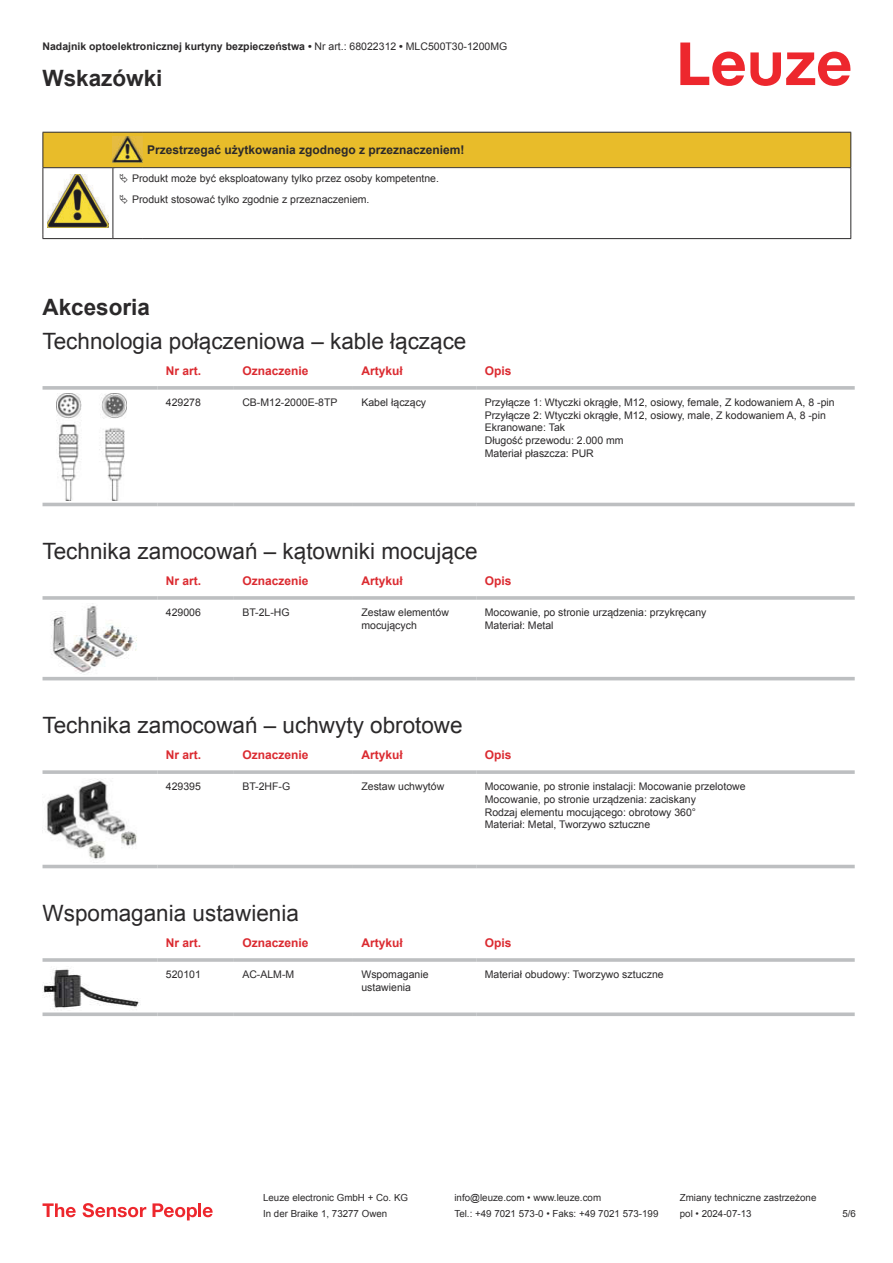
<style>
.page{position:relative;width:893px;height:1263px;background:#fff}
.page>*{position:absolute;margin:0;border:0;box-sizing:border-box;transform-origin:0 0}
.t1{font:22.5px "Arial";color:#2b292a}
.t2{font:700 22.5px "Arial";color:#2b292a}
.t3{font:700 12px "Arial";color:#db2a30}
.t4{font:700 12px "Arial";color:#2b292a}
.t5{font:10.5px/12.6px "Arial";color:#2b292a}
.t6{font:700 10.5px "Arial";color:#2b292a}
.t7{font:9.75px "Arial";color:#2b292a}
.s1{font-weight:400}
</style>
<div class="page">
<svg style="left:680px;top:43px;width:170px;height:43px"></svg>
<svg style="left:43px;top:393px;width:812px;height:114px"></svg>
<svg style="left:43px;top:386px;width:114px;height:4px"></svg>
<svg style="left:157px;top:386px;width:77px;height:4px"></svg>
<svg style="left:234px;top:386px;width:119px;height:4px"></svg>
<svg style="left:353px;top:386px;width:123px;height:4px"></svg>
<svg style="left:476px;top:386px;width:379px;height:4px;background:#c3c5c7"></svg>
<hr style="left:43px;top:503px;width:114px;height:3px;background:#bdbfc1">
<hr style="left:157px;top:503px;width:77px;height:3px;background:#bdbfc1">
<hr style="left:234px;top:503px;width:119px;height:3px;background:#bdbfc1">
<hr style="left:353px;top:503px;width:123px;height:3px;background:#bdbfc1">
<hr style="left:476px;top:503px;width:379px;height:3px;background:#bdbfc1">
<img style="left:56px;top:394px;width:70px;height:106px">
<svg style="left:43px;top:603px;width:812px;height:78px"></svg>
<hr style="left:43px;top:596px;width:114px;height:4px;background:#bdbfc1">
<hr style="left:157px;top:596px;width:77px;height:4px;background:#c7c9ca">
<hr style="left:234px;top:596px;width:119px;height:4px;background:#bdbfc1">
<hr style="left:353px;top:596px;width:123px;height:4px;background:#bdbfc1">
<hr style="left:476px;top:596px;width:379px;height:4px;background:#c7c9ca">
<hr style="left:43px;top:677px;width:114px;height:3px;background:#bdbfc1">
<hr style="left:157px;top:677px;width:77px;height:3px;background:#bdbfc1">
<hr style="left:234px;top:677px;width:119px;height:3px;background:#bdbfc1">
<hr style="left:353px;top:677px;width:123px;height:3px;background:#bdbfc1">
<hr style="left:476px;top:677px;width:379px;height:3px;background:#bdbfc1">
<img style="left:43px;top:604px;width:97px;height:70px">
<svg style="left:43px;top:862px;width:812px;height:7px"></svg>
<svg style="left:43px;top:770px;width:114px;height:4px"></svg>
<svg style="left:157px;top:770px;width:77px;height:4px"></svg>
<svg style="left:234px;top:770px;width:119px;height:4px"></svg>
<svg style="left:353px;top:770px;width:123px;height:4px"></svg>
<svg style="left:476px;top:770px;width:379px;height:4px;background:#c3c5c7"></svg>
<hr style="left:43px;top:865px;width:114px;height:3px;background:#bdbfc1">
<hr style="left:157px;top:865px;width:77px;height:3px;background:#bdbfc1">
<hr style="left:234px;top:865px;width:119px;height:3px;background:#bdbfc1">
<hr style="left:353px;top:865px;width:123px;height:3px;background:#bdbfc1">
<hr style="left:476px;top:865px;width:379px;height:3px;background:#bdbfc1">
<img style="left:43px;top:779px;width:94px;height:80px">
<hr style="left:43px;top:958px;width:114px;height:4px;background:#c3c5c7">
<svg style="left:157px;top:958px;width:77px;height:4px"></svg>
<hr style="left:234px;top:958px;width:119px;height:4px;background:#c4c6c7">
<hr style="left:353px;top:958px;width:123px;height:4px;background:#c3c5c7">
<svg style="left:476px;top:958px;width:379px;height:4px;background:#c3c5c7"></svg>
<svg style="left:43px;top:1012px;width:114px;height:4px"></svg>
<svg style="left:157px;top:1012px;width:77px;height:4px"></svg>
<svg style="left:234px;top:1012px;width:119px;height:4px"></svg>
<svg style="left:353px;top:1012px;width:123px;height:4px"></svg>
<svg style="left:476px;top:1012px;width:379px;height:4px;background:#c5c7c8"></svg>
<img style="left:43px;top:969px;width:97px;height:40px">
<svg style="left:43px;top:1203px;width:33px;height:14px"></svg>
<svg style="left:83px;top:1203px;width:63px;height:14px"></svg>
<svg style="left:153px;top:1203px;width:44px;height:17px"></svg>
<hr style="left:198px;top:1203px;width:3px;height:14px;background:#ed272d">
<svg style="left:203px;top:1207px;width:10px;height:10px"></svg>
<hr style="left:43px;top:168px;width:1px;height:66px;background:#2b292a">
<hr style="left:113px;top:168px;width:1px;height:66px;background:#2b292a">
<hr style="left:850px;top:168px;width:1px;height:66px;background:#2b292a">
<hr style="left:43px;top:238px;width:70px;height:1px;background:#2b292a">
<hr style="left:113px;top:238px;width:30px;height:1px;background:#2b292a">
<hr style="left:143px;top:238px;width:708px;height:1px;background:#2b292a">
<img style="left:47px;top:209px;width:61px;height:19px">
<svg style="left:43px;top:132px;width:808px;height:77px"></svg>
<p class="t6" style="left:43px;top:39px;width:466px">Nadajnik optoelektronicznej kurtyny bezpieczeństwa • <span class="s1">Nr art.: 68022312</span> • <span class="s1">MLC500T30-1200MG</span></p>
<h1 class="t2" style="left:43px;top:63px;width:122px">Wskazówki</h1>
<p class="t4" style="left:147px;top:141px;width:319px">Przestrzegać użytkowania zgodnego z przeznaczeniem!</p>
<p class="t5" style="left:132px;top:169px;width:308px;line-height:20.2px">Produkt może być eksploatowany tylko przez osoby kompetentne.<br>Produkt stosować tylko zgodnie z przeznaczeniem.</p>
<h1 class="t2" style="left:43px;top:292px;width:109px">Akcesoria</h1>
<h1 class="t1" style="left:43px;top:326px;width:425px">Technologia połączeniowa – kable łączące</h1>
<p class="t3" style="left:166px;top:363px;width:37px">Nr art.</p>
<p class="t3" style="left:242px;top:366px;width:68px">Oznaczenie</p>
<p class="t3" style="left:361px;top:363px;width:43px">Artykuł</p>
<p class="t3" style="left:485px;top:363px;width:28px">Opis</p>
<p class="t5" style="left:166px;top:396px;width:37px">429278</p>
<p class="t5" style="left:242px;top:396px;width:97px">CB-M12-2000E-8TP</p>
<p class="t5" style="left:361px;top:396px;width:66px">Kabel łączący</p>
<p class="t5" style="left:485px;top:396px;width:351px">Przyłącze 1: Wtyczki okrągłe, M12, osiowy, female, Z kodowaniem A, 8 -pin Przyłącze 2: Wtyczki okrągłe, M12, osiowy, male, Z kodowaniem A, 8 -pin Ekranowane: Tak<br>Długość przewodu: 2.000 mm<br>Materiał płaszcza: PUR</p>
<h1 class="t1" style="left:43px;top:536px;width:437px">Technika zamocowań – kątowniki mocujące</h1>
<p class="t3" style="left:166px;top:573px;width:37px">Nr art.</p>
<p class="t3" style="left:242px;top:577px;width:68px">Oznaczenie</p>
<p class="t3" style="left:361px;top:573px;width:43px">Artykuł</p>
<p class="t3" style="left:485px;top:573px;width:28px">Opis</p>
<p class="t5" style="left:166px;top:606px;width:37px">429006</p>
<p class="t5" style="left:242px;top:606px;width:49px">BT-2L-HG</p>
<p class="t5" style="left:361px;top:606px;width:89px">Zestaw elementów mocujących</p>
<p class="t5" style="left:485px;top:606px;width:223px">Mocowanie, po stronie urządzenia: przykręcany<br>Materiał: Metal</p>
<h1 class="t1" style="left:43px;top:710px;width:422px">Technika zamocowań – uchwyty obrotowe</h1>
<p class="t3" style="left:166px;top:747px;width:37px">Nr art.</p>
<p class="t3" style="left:242px;top:751px;width:68px">Oznaczenie</p>
<p class="t3" style="left:361px;top:747px;width:43px">Artykuł</p>
<p class="t3" style="left:485px;top:747px;width:28px">Opis</p>
<p class="t5" style="left:166px;top:780px;width:37px">429395</p>
<p class="t5" style="left:242px;top:780px;width:49px">BT-2HF-G</p>
<p class="t5" style="left:361px;top:781px;width:84px">Zestaw uchwytów</p>
<p class="t5" style="left:485px;top:780px;width:262px">Mocowanie, po stronie instalacji: Mocowanie przelotowe Mocowanie, po stronie urządzenia: zaciskany<br>Rodzaj elementu mocującego: obrotowy 360°<br>Materiał: Metal, Tworzywo sztuczne</p>
<h1 class="t1" style="left:43px;top:898px;width:258px">Wspomagania ustawienia</h1>
<p class="t3" style="left:166px;top:935px;width:37px">Nr art.</p>
<p class="t3" style="left:242px;top:939px;width:68px">Oznaczenie</p>
<p class="t3" style="left:361px;top:935px;width:43px">Artykuł</p>
<p class="t3" style="left:485px;top:935px;width:28px">Opis</p>
<p class="t5" style="left:166px;top:969px;width:37px">520101</p>
<p class="t5" style="left:242px;top:969px;width:53px">AC-ALM-M</p>
<p class="t5" style="left:361px;top:968px;width:69px">Wspomaganie ustawienia</p>
<p class="t5" style="left:485px;top:968px;width:180px">Materiał obudowy: Tworzywo sztuczne</p>
<p class="t7" style="left:263px;top:1191px;width:146px">Leuze electronic GmbH + Co. KG</p>
<p class="t7" style="left:454px;top:1191px;width:148px">info@leuze.com • www.leuze.com</p>
<p class="t7" style="left:680px;top:1191px;width:138px">Zmiany techniczne zastrzeżone</p>
<p class="t7" style="left:263px;top:1207px;width:126px">In der Braike 1, 73277 Owen</p>
<p class="t7" style="left:454px;top:1207px;width:205px">Tel.: +49 7021 573-0 • Faks: +49 7021 573-199</p>
<p class="t7" style="left:680px;top:1207px;width:73px">pol • 2024-07-13</p>
<p class="t7" style="left:842px;top:1210px;width:15px">5 /6</p>
</div>
